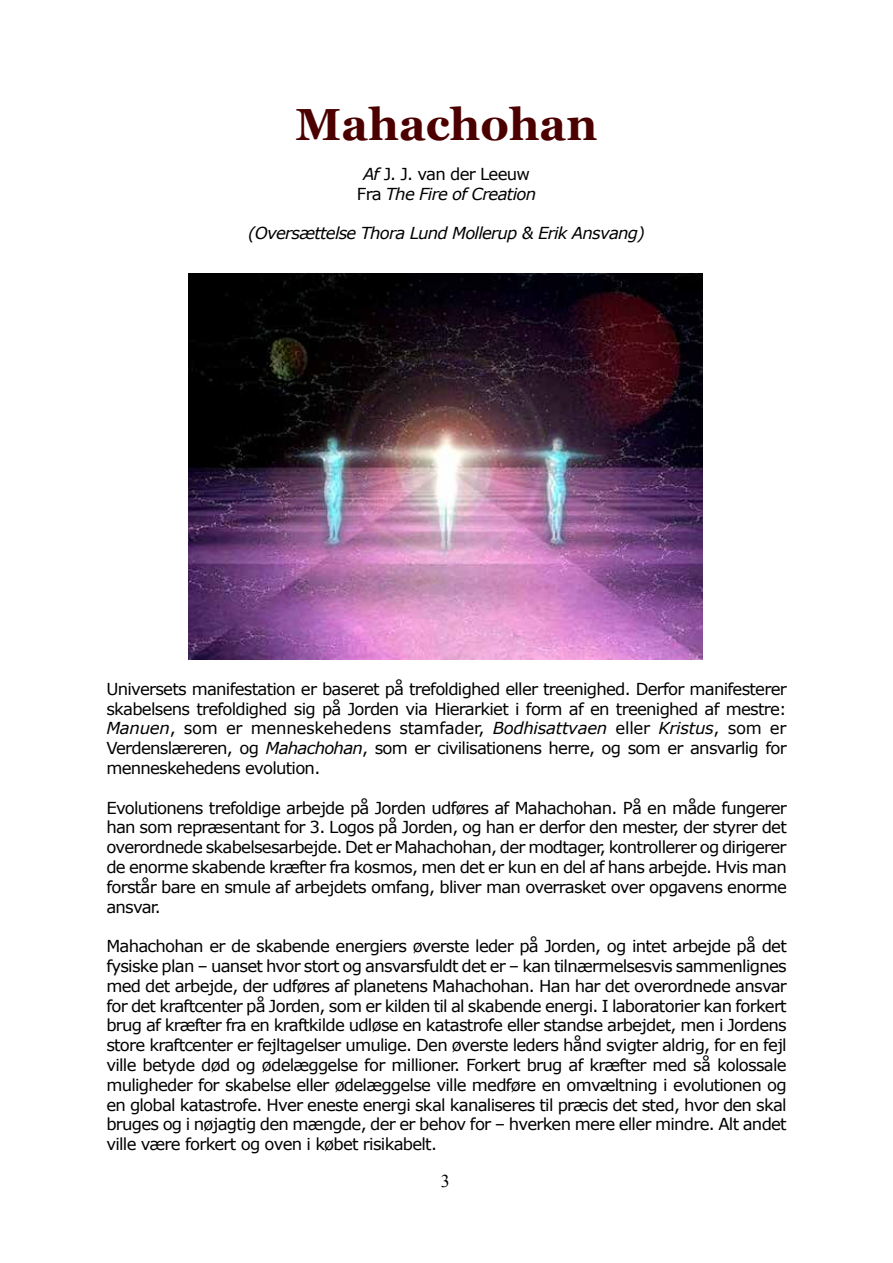
<style>
.page{position:relative;width:893px;height:1263px;background:#fff}
.page>*{position:absolute;margin:0;border:0;box-sizing:border-box;transform-origin:0 0}
.t1{font:700 45px "Georgia";color:#4c0000}
.t2{font:18px "Times New Roman";color:#000}
.t3{font:16.5px/19.8px "Verdana";letter-spacing:-.045em;color:#000;text-align:justify}
.t4{font:italic 16.5px/19.8px "Verdana";letter-spacing:-.045em;color:#000;text-align:center}
.s1{font-style:normal}
.s2{font-style:italic}
</style>
<div class="page">
<img style="left:188px;top:273px;width:515px;height:386px">
<h1 class="t1" style="left:296px;top:96px;width:303px">Mahachohan</h1>
<p class="t4" style="left:357px;top:164px;width:181px">Af <span class="s1">J. J. van der Leeuw<br>Fra</span> The Fire of Creation</p>
<p class="t4" style="left:248px;top:223px;width:398px">(Oversættelse Thora Lund Mollerup &amp; Erik Ansvang)</p>
<p class="t3" style="left:106px;top:679px;width:682px">Universets manifestation er baseret på trefoldighed eller treenighed. Derfor manifesterer skabelsens trefoldighed sig på Jorden via Hierarkiet i form af en treenighed af mestre:<br><span class="s2">Manuen</span>, som er menneskehedens stamfader, <span class="s2">Bodhisattvaen</span> eller <span class="s2">Kristus</span>, som er Verdenslæreren, og <span class="s2">Mahachohan</span>, som er civilisationens herre, og som er ansvarlig for menneskehedens evolution.</p>
<p class="t3" style="left:106px;top:797px;width:682px">Evolutionens trefoldige arbejde på Jorden udføres af Mahachohan. På en måde fungerer han som repræsentant for 3. Logos på Jorden, og han er derfor den mester, der styrer det overordnede skabelsesarbejde. Det er Mahachohan, der modtager, kontrollerer og dirigerer de enorme skabende kræfter fra kosmos, men det er kun en del af hans arbejde. Hvis man forstår bare en smule af arbejdets omfang, bliver man overrasket over opgavens enorme ansvar.</p>
<p class="t3" style="left:106px;top:936px;width:682px">Mahachohan er de skabende energiers øverste leder på Jorden, og intet arbejde på det fysiske plan – uanset hvor stort og ansvarsfuldt det er – kan tilnærmelsesvis sammenlignes med det arbejde, der udføres af planetens Mahachohan. Han har det overordnede ansvar for det kraftcenter på Jorden, som er kilden til al skabende energi. I laboratorier kan forkert brug af kræfter fra en kraftkilde udløse en katastrofe eller standse arbejdet, men i Jordens store kraftcenter er fejltagelser umulige. Den øverste leders hånd svigter aldrig, for en fejl ville betyde død og ødelæggelse for millioner. Forkert brug af kræfter med så kolossale muligheder for skabelse eller ødelæggelse ville medføre en omvæltning i evolutionen og en global katastrofe. Hver eneste energi skal kanaliseres til præcis det sted, hvor den skal bruges og i nøjagtig den mængde, der er behov for – hverken mere eller mindre. Alt andet ville være forkert og oven i købet risikabelt.</p>
<p class="t2" style="left:441px;top:1169px;width:10px">3</p>
</div>
